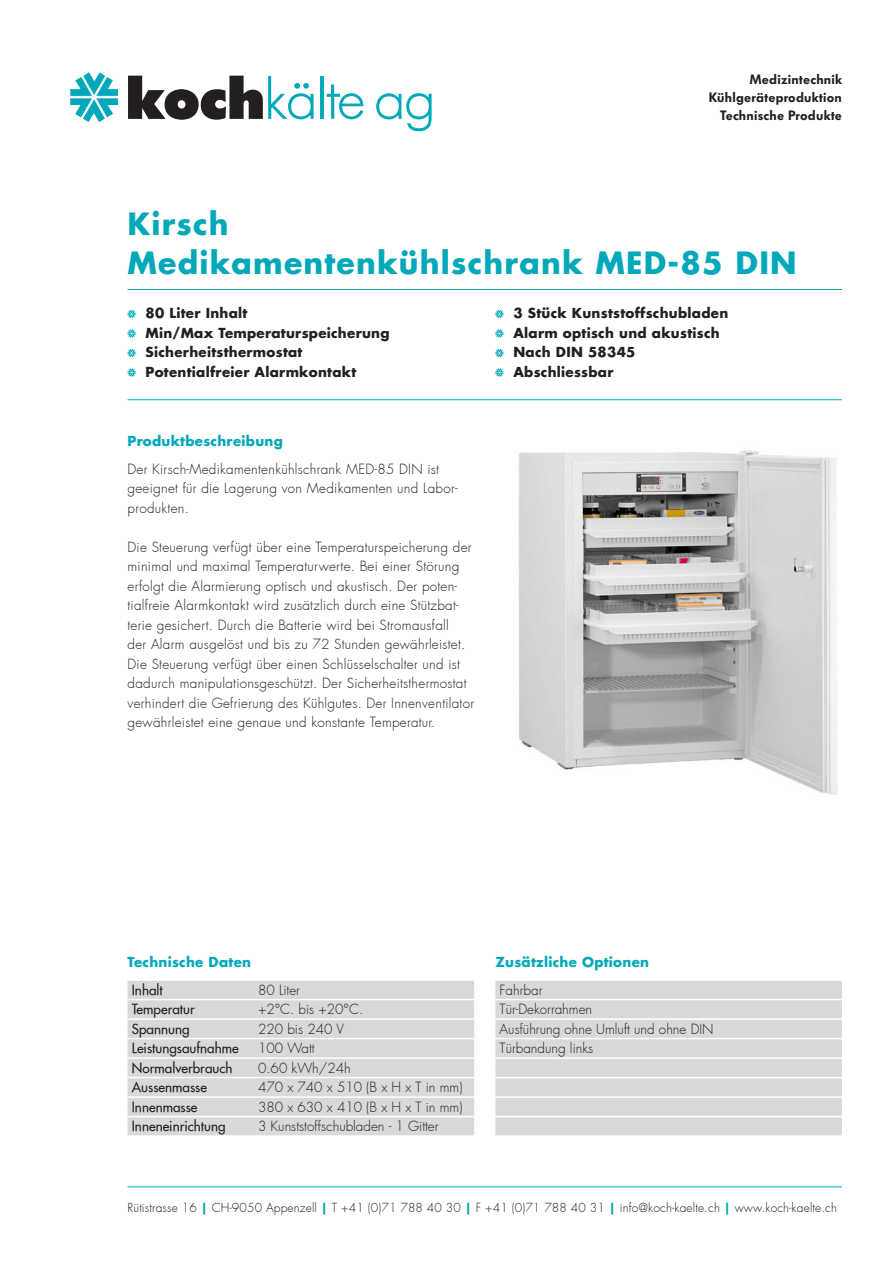
<style>
.page{position:relative;width:893px;height:1263px;background:#fff}
.page>*{position:absolute;margin:0;border:0;box-sizing:border-box;transform-origin:0 0}
.t1{font:700 30px/39px "Futura";letter-spacing:.04em;color:#00a8b9}
.t2{font:300 13.5px/19.5px "Futura";letter-spacing:.02em;color:#231f20}
.Aufzählung{font:700 13.5px "Futura";letter-spacing:.02em;color:#231f20}
.t3{font:300 13.5px/19.5px "Futura";color:#231f20}
.t4{font:500 13.5px "Futura";color:#231f20}
.t5{font:700 13.5px "Futura";letter-spacing:.02em;color:#00a8b9}
.t6{font:600 13.5px/18px "Futura BQ";letter-spacing:.02em;color:#231f20;text-align:right}
.t7{font:300 12px "Futura";letter-spacing:.01em;color:#231f20}
.s1{font-weight:700;color:#00a8b9}
</style>
<div class="page">
<img style="left:519px;top:450px;width:319px;height:345px">
<svg style="left:128px;top:310px;width:8px;height:8px"></svg>
<svg style="left:128px;top:329px;width:8px;height:9px"></svg>
<svg style="left:128px;top:349px;width:8px;height:8px"></svg>
<svg style="left:128px;top:368px;width:8px;height:9px"></svg>
<svg style="left:495px;top:310px;width:8px;height:8px"></svg>
<svg style="left:495px;top:329px;width:8px;height:9px"></svg>
<svg style="left:495px;top:349px;width:8px;height:8px"></svg>
<svg style="left:495px;top:368px;width:8px;height:9px"></svg>
<svg style="left:70px;top:72px;width:48px;height:50px"></svg>
<svg style="left:128px;top:76px;width:186px;height:44px"></svg>
<hr style="left:320px;top:76px;width:3px;height:43px;background:#00a8b9">
<svg style="left:327px;top:84px;width:37px;height:35px"></svg>
<svg style="left:376px;top:93px;width:56px;height:38px"></svg>
<hr style="left:128px;top:289px;width:714px;height:1px;background:#00a8b9">
<hr style="left:128px;top:399px;width:714px;height:1px;background:#00a8b9">
<hr style="left:128px;top:1186px;width:714px;height:1px;background:#00a8b9">
<div style="left:495px;top:981px;width:347px;height:18px;background:#d8d9db"></div>
<div style="left:495px;top:1000px;width:347px;height:18px;background:#d8d9db"></div>
<div style="left:495px;top:1020px;width:347px;height:18px;background:#d8d9db"></div>
<div style="left:495px;top:1039px;width:347px;height:18px;background:#d8d9db"></div>
<div style="left:495px;top:1059px;width:347px;height:18px;background:#d8d9db"></div>
<div style="left:495px;top:1078px;width:347px;height:18px;background:#d8d9db"></div>
<div style="left:495px;top:1098px;width:347px;height:18px;background:#d8d9db"></div>
<div style="left:495px;top:1117px;width:347px;height:18px;background:#d8d9db"></div>
<div style="left:128px;top:981px;width:346px;height:18px;background:#d8d9db"></div>
<div style="left:128px;top:1000px;width:346px;height:18px;background:#d8d9db"></div>
<div style="left:128px;top:1020px;width:346px;height:18px;background:#d8d9db"></div>
<div style="left:128px;top:1039px;width:346px;height:18px;background:#d8d9db"></div>
<div style="left:128px;top:1059px;width:346px;height:18px;background:#d8d9db"></div>
<div style="left:128px;top:1078px;width:346px;height:18px;background:#d8d9db"></div>
<div style="left:128px;top:1098px;width:346px;height:18px;background:#d8d9db"></div>
<div style="left:128px;top:1117px;width:346px;height:18px;background:#d8d9db"></div>
<p class="t6" style="left:709px;top:71px;width:135px">Medizintechnik<br>Kühlgeräteproduktion<br>Technische Produkte</p>
<h1 class="t1" style="left:128px;top:204px;width:671px">Kirsch<br>Medikamentenkühlschrank MED-85 DIN</h1>
<p class="Aufzählung" style="left:146px;top:304px;width:103px">80 Liter Inhalt</p>
<p class="Aufzählung" style="left:146px;top:324px;width:245px">Min/Max Temperaturspeicherung</p>
<p class="Aufzählung" style="left:146px;top:343px;width:158px">Sicherheitsthermostat</p>
<p class="Aufzählung" style="left:146px;top:363px;width:212px">Potentialfreier Alarmkontakt</p>
<p class="Aufzählung" style="left:513px;top:304px;width:216px">3 Stück Kunststoffschubladen</p>
<p class="Aufzählung" style="left:513px;top:324px;width:208px">Alarm optisch und akustisch</p>
<p class="Aufzählung" style="left:513px;top:343px;width:124px">Nach DIN 58345</p>
<p class="Aufzählung" style="left:513px;top:363px;width:102px">Abschliessbar</p>
<p class="t5" style="left:128px;top:432px;width:157px">Produktbeschreibung</p>
<p class="t2" style="left:128px;top:460px;width:332px">Der Kirsch-Medikamentenkühlschrank MED-85 DIN ist geeignet für die Lagerung von Medikamenten und Labor&shy;produkten.</p>
<p class="t2" style="left:128px;top:538px;width:348px">Die Steuerung verfügt über eine Temperaturspeicherung der minimal und maximal Temperaturwerte. Bei einer Störung erfolgt die Alarmierung optisch und akustisch. Der poten&shy;tialfreie Alarmkontakt wird zusätzlich durch eine Stützbat&shy;terie gesichert. Durch die Batterie wird bei Stromausfall<br>der Alarm ausgelöst und bis zu 72 Stunden gewährleistet.<br>Die Steuerung verfügt über einen Schlüsselschalter und ist dadurch manipulationsgeschützt. Der Sicherheitsthermostat verhindert die Gefrierung des Kühlgutes. Der Innenventilator gewährleistet eine genaue und konstante Temperatur.</p>
<p class="t5" style="left:128px;top:953px;width:125px">Technische Daten</p>
<p class="t4" style="left:132px;top:981px;width:32px">Inhalt</p>
<p class="t2" style="left:258px;top:980px;width:43px">80 Liter</p>
<p class="t4" style="left:132px;top:1001px;width:64px">Temperatur</p>
<p class="t2" style="left:258px;top:1000px;width:107px">+2°C. bis +20°C.</p>
<p class="t4" style="left:132px;top:1020px;width:59px">Spannung</p>
<p class="t3" style="left:258px;top:1019px;width:88px">220 bis 240 V</p>
<p class="t4" style="left:132px;top:1040px;width:108px">Leistungsaufnahme</p>
<p class="t2" style="left:258px;top:1039px;width:58px">100 Watt</p>
<p class="t4" style="left:132px;top:1059px;width:102px">Normalverbrauch</p>
<p class="t2" style="left:258px;top:1058px;width:94px">0.60 kWh/24h</p>
<p class="t4" style="left:132px;top:1079px;width:77px">Aussenmasse</p>
<p class="t3" style="left:258px;top:1078px;width:206px">470 x 740 x 510 (B x H x T in mm)</p>
<p class="t4" style="left:132px;top:1098px;width:67px">Innenmasse</p>
<p class="t3" style="left:258px;top:1097px;width:206px">380 x 630 x 410 (B x H x T in mm)</p>
<p class="t4" style="left:132px;top:1118px;width:95px">Inneneinrichtung</p>
<p class="t3" style="left:258px;top:1117px;width:182px">3 Kunststoffschubladen - 1 Gitter</p>
<p class="t5" style="left:495px;top:953px;width:155px">Zusätzliche Optionen</p>
<p class="t3" style="left:500px;top:980px;width:216px">Fahrbar<br>Tür-Dekorrahmen<br>Ausführung ohne Umluft und ohne DIN<br>Türbandung links</p>
<p class="t7" style="left:128px;top:1200px;width:711px">Rütistrasse 16 <span class="s1">|</span> CH-9050 Appenzell <span class="s1">|</span> T +41 (0)71 788 40 30 <span class="s1">|</span> F +41 (0)71 788 40 31 <span class="s1">|</span> info@koch-kaelte.ch <span class="s1">|</span> www.koch-kaelte.ch</p>
</div>
